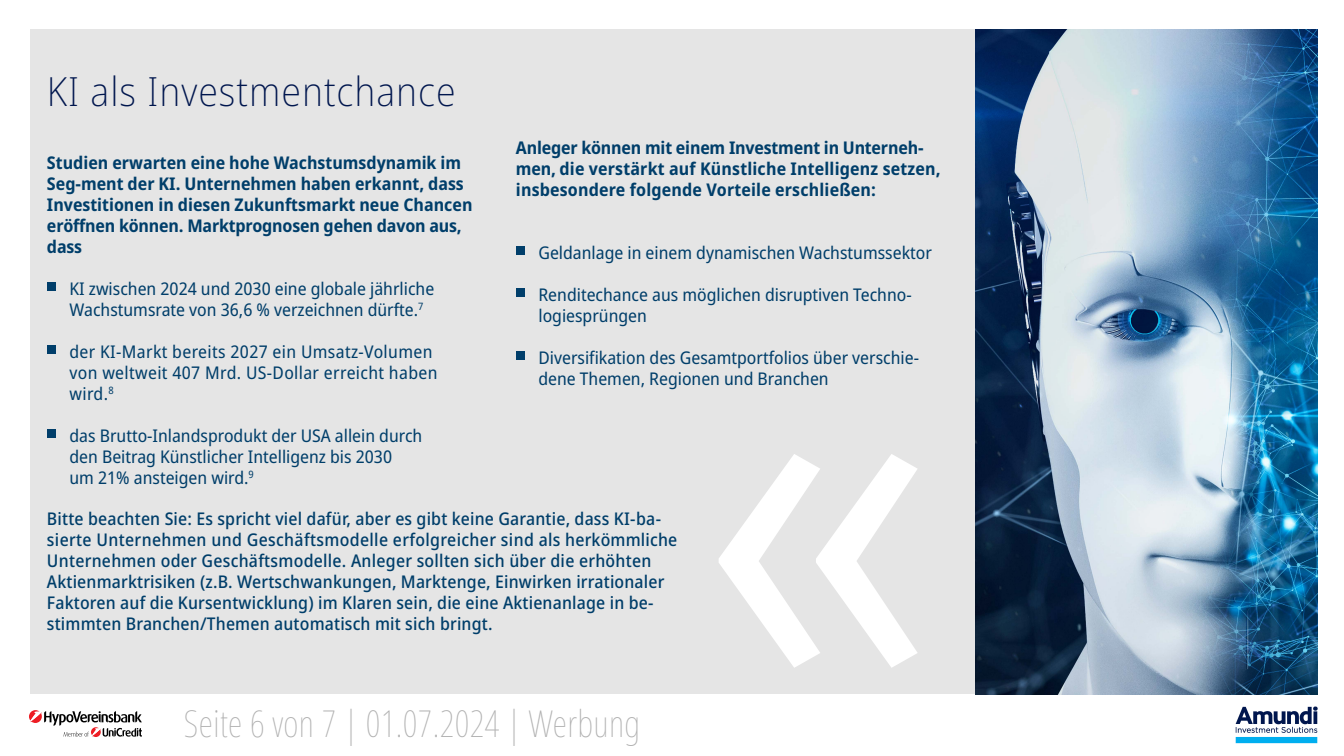
<style>
.page{position:relative;width:1344px;height:756px;background:#fff}
.page>*{position:absolute;margin:0;border:0;box-sizing:border-box;transform-origin:0 0}
.t1{font:200 semi-condensed 40.25px "Noto Sans";letter-spacing:.025em;color:#00164e}
.t2{font:100 extra-condensed 37.1px "Noto Sans";letter-spacing:.01em;color:#b0b0b0}
.t3{font:500 semi-condensed 17.5px/21px "Noto Sans";letter-spacing:.01em;color:#003e6a}
.t4{font:semi-condensed 17.5px/21px "Noto Sans";color:#003e6a}
.t5{font:700 semi-condensed 17.5px/21px "Noto Sans";color:#003e6a}
.t6{font:semi-condensed 17.5px/21px "Noto Sans";letter-spacing:.02em;color:#003e6a}
</style>
<div class="page">
<div style="left:30px;top:30px;width:1287px;height:664px;background:#e5e5e5"></div>
<svg style="left:29px;top:710px;width:113px;height:27px"></svg>
<img style="left:1223px;top:694px;width:95px;height:50px">
<div style="left:47px;top:282px;width:9px;height:9px;background:#003e6a"></div>
<div style="left:47px;top:345px;width:9px;height:9px;background:#003e6a"></div>
<div style="left:47px;top:429px;width:9px;height:9px;background:#003e6a"></div>
<div style="left:516px;top:246px;width:9px;height:9px;background:#003e6a"></div>
<div style="left:516px;top:288px;width:9px;height:9px;background:#003e6a"></div>
<div style="left:516px;top:351px;width:9px;height:9px;background:#003e6a"></div>
<img style="left:976px;top:30px;width:341px;height:664px">
<svg style="left:719px;top:454px;width:198px;height:214px"></svg>
<h1 class="t1" style="left:47px;top:63px;width:410px">KI als Investmentchance</h1>
<p class="t5" style="left:47px;top:152px;width:427px">Studien erwarten eine hohe Wachstumsdynamik im Seg-ment der KI. Unternehmen haben erkannt, dass Investitionen in diesen Zukunftsmarkt neue Chancen eröffnen können. Marktprognosen gehen davon aus, dass</p>
<p class="t4" style="left:70px;top:279px;width:366px">KI zwischen 2024 und 2030 eine globale jährliche<br>Wachstumsrate von 36,6 % verzeichnen dürfte.<sup>7</sup></p>
<p class="t6" style="left:70px;top:342px;width:370px">der KI-Markt bereits 2027 ein Umsatz-Volumen von weltweit 407 Mrd. US-Dollar erreicht haben wird.<sup>8</sup></p>
<p class="t4" style="left:70px;top:426px;width:354px">das Brutto-Inlandsprodukt der USA allein durch den Beitrag Künstlicher Intelligenz bis 2030<br>um 21% ansteigen wird.<sup>9</sup></p>
<p class="t5" style="left:516px;top:137px;width:426px">Anleger können mit einem Investment in Unterneh&shy;men, die verstärkt auf Künstliche Intelligenz setzen, insbesondere folgende Vorteile erschließen:</p>
<p class="t4" style="left:538px;top:242px;width:395px">Geldanlage in einem dynamischen Wachstumssektor</p>
<p class="t4" style="left:538px;top:284px;width:375px">Renditechance aus möglichen disruptiven Techno&shy;logiesprüngen</p>
<p class="t4" style="left:538px;top:347px;width:382px">Diversifikation des Gesamtportfolios über verschie&shy;dene Themen, Regionen und Branchen</p>
<p class="t3" style="left:47px;top:509px;width:632px">Bitte beachten Sie: Es spricht viel dafür, aber es gibt keine Garantie, dass KI-ba&shy;sierte Unternehmen und Geschäftsmodelle erfolgreicher sind als herkömmliche Unternehmen oder Geschäftsmodelle. Anleger sollten sich über die erhöhten Aktienmarktrisiken (z.B. Wertschwankungen, Marktenge, Einwirken irrationaler Faktoren auf die Kursentwicklung) im Klaren sein, die eine Aktienanlage in be&shy;stimmten Branchen/Themen automatisch mit sich bringt.</p>
<h2 class="t2" style="left:184px;top:697px;width:458px">Seite 6 von 7 | 01.07.2024 | Werbung</h2>
</div>
